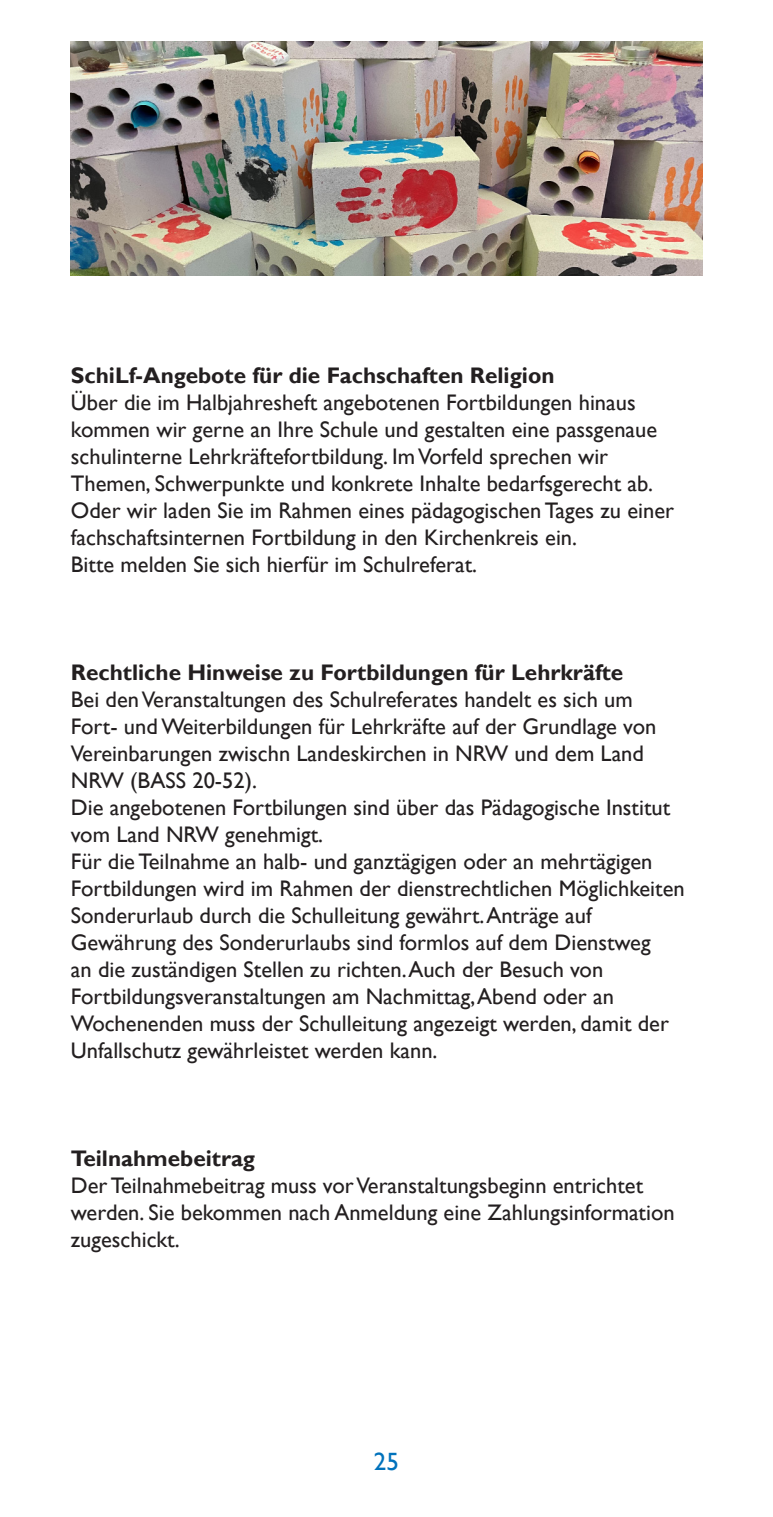
<style>
.page{position:relative;width:773px;height:1517px;background:#fff}
.page>*{position:absolute;margin:0;border:0;box-sizing:border-box;transform-origin:0 0}
.t1{font:25px "Gill Sans";color:#0072bc}
.t2{font:22.5px/27px "Gill Sans";color:#231f20}
.t3{font:700 22.5px "Gill Sans";color:#231f20}
</style>
<div class="page">
<img style="left:71px;top:42px;width:631px;height:234px">
<p class="t3" style="left:71px;top:361px;width:485px">SchiLf-Angebote für die Fachschaften Religion</p>
<p class="t2" style="left:71px;top:389px;width:604px">Über die im Halbjahresheft angebotenen Fortbildungen hinaus kommen wir gerne an Ihre Schule und gestalten eine passgenaue schulinterne Lehrkräftefortbildung. Im Vorfeld sprechen wir Themen, Schwerpunkte und konkrete Inhalte bedarfsgerecht ab.<br>Oder wir laden Sie im Rahmen eines pädagogischen Tages zu einer fachschaftsinternen Fortbildung in den Kirchenkreis ein.</p>
<p class="t2" style="left:71px;top:551px;width:408px">Bitte melden Sie sich hierfür im Schulreferat.</p>
<p class="t3" style="left:71px;top:658px;width:554px">Rechtliche Hinweise zu Fortbildungen für Lehrkräfte</p>
<p class="t2" style="left:71px;top:686px;width:587px">Bei den Veranstaltungen des Schulreferates handelt es sich um Fort- und Weiterbildungen für Lehrkräfte auf der Grundlage von Vereinbarungen zwischn Landeskirchen in NRW und dem Land NRW (BASS 20-52).</p>
<p class="t2" style="left:71px;top:794px;width:600px">Die angebotenen Fortbilungen sind über das Pädagogische Institut vom Land NRW genehmigt.</p>
<p class="t2" style="left:71px;top:848px;width:615px">Für die Teilnahme an halb- und ganztägigen oder an mehrtägigen Fortbildungen wird im Rahmen der dienstrechtlichen Möglichkeiten Sonderurlaub durch die Schulleitung gewährt. Anträge auf Gewährung des Sonderurlaubs sind formlos auf dem Dienstweg<br>an die zuständigen Stellen zu richten. Auch der Besuch von Fortbildungsveranstaltungen am Nachmittag, Abend oder an Wochenenden muss der Schulleitung angezeigt werden, damit der Unfallschutz gewährleistet werden kann.</p>
<p class="t3" style="left:71px;top:1144px;width:185px">Teilnahmebeitrag</p>
<p class="t2" style="left:71px;top:1172px;width:605px">Der Teilnahmebeitrag muss vor Veranstaltungsbeginn entrichtet werden. Sie bekommen nach Anmeldung eine Zahlungsinformation zugeschickt.</p>
<p class="t1" style="left:374px;top:1447px;width:26px">25</p>
</div>
